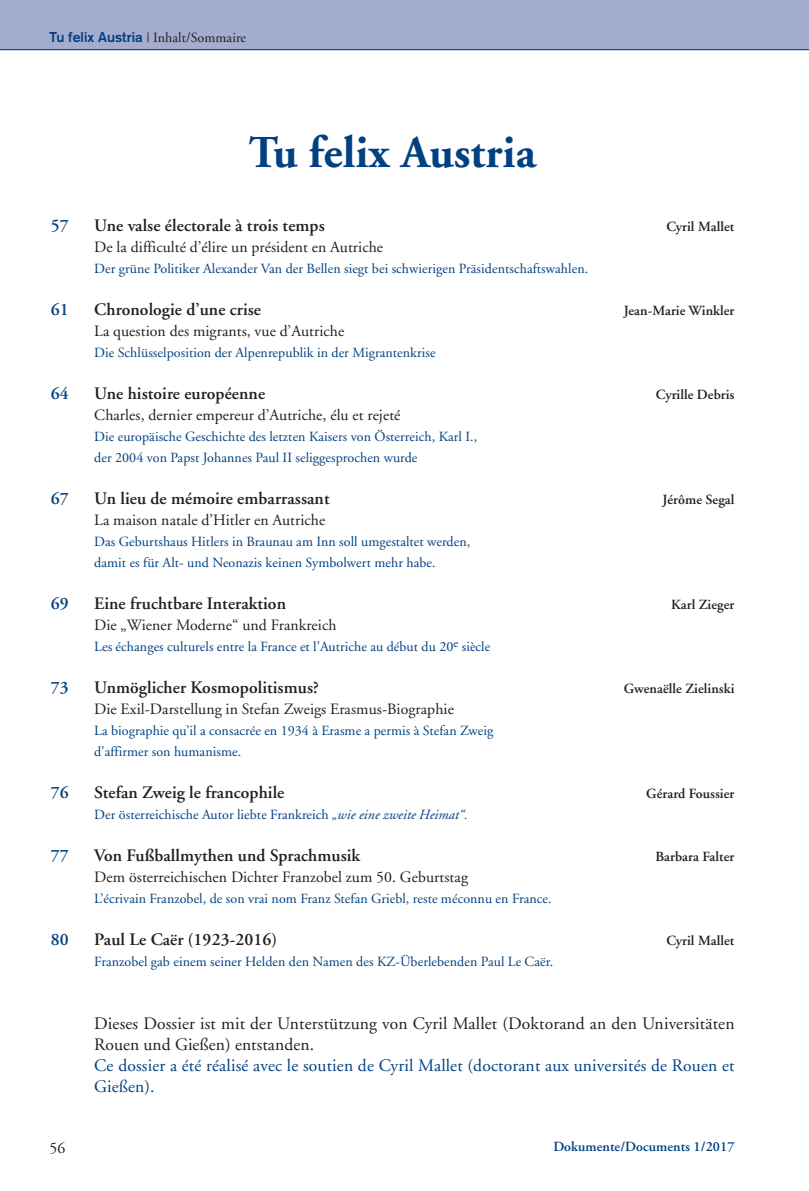
<style>
.page{position:relative;width:809px;height:1191px;background:#fff}
.page>*{position:absolute;margin:0;border:0;box-sizing:border-box;transform-origin:0 0}
.t1{font:700 45.5px "Adobe Garamond";letter-spacing:.005em;color:#014181}
.t2{font:600 17.5px "Adobe Garamond";letter-spacing:.005em;color:#231f20}
.t3{font:17.5px/21px "Adobe Garamond";letter-spacing:.01em;color:#231f20}
.t4{font:17.5px/21px "Adobe Garamond";letter-spacing:.01em;color:#014181}
.t5{font:600 17.5px "Adobe Garamond";letter-spacing:.005em;color:#014181}
.t6{font:15.75px "Adobe Garamond";letter-spacing:.005em;color:#231f20}
.t7{font:14px/21px "Adobe Garamond";letter-spacing:.005em;color:#014181}
.t8{font:600 14px "Adobe Garamond";letter-spacing:.005em;color:#231f20}
.t9{font:14px "Adobe Garamond";letter-spacing:.005em;color:#231f20}
.t10{font:600 14px "Adobe Garamond";letter-spacing:.005em;color:#014181}
.s1{font-family:"Akzidenz Grotesk";font-weight:700;color:#014181}
.s2{font-style:italic}
</style>
<div class="page">
<div style="left:0;top:0;width:809px;height:50px;background:#a4adcd"></div>
<hr style="left:0;top:49px;width:809px;height:1px;background:#014181">
<p class="t9" style="left:50px;top:32px;width:198px"><span class="s1">Tu felix Austria</span> | Inhalt/Sommaire</p>
<p class="t5" style="left:51px;top:218px;width:19px">57</p>
<p class="t5" style="left:51px;top:302px;width:19px">61</p>
<p class="t5" style="left:51px;top:386px;width:19px">64</p>
<p class="t5" style="left:51px;top:491px;width:19px">67</p>
<p class="t5" style="left:51px;top:596px;width:19px">69</p>
<p class="t5" style="left:51px;top:680px;width:19px">73</p>
<p class="t5" style="left:51px;top:785px;width:19px">76</p>
<p class="t5" style="left:51px;top:848px;width:19px">77</p>
<p class="t5" style="left:51px;top:932px;width:19px">80</p>
<h1 class="t1" style="left:249px;top:134px;width:289px">Tu felix Austria</h1>
<p class="t2" style="left:94px;top:218px;width:232px">Une valse électorale à trois temps</p>
<p class="t8" style="left:666px;top:221px;width:69px">Cyril Mallet</p>
<p class="t6" style="left:94px;top:241px;width:290px">De la difficulté d’élire un président en Autriche</p>
<p class="t7" style="left:94px;top:259px;width:495px">Der grüne Politiker Alexander Van der Bellen siegt bei schwierigen Präsidentschaftswahlen.</p>
<p class="t2" style="left:94px;top:302px;width:168px">Chronologie d’une crise</p>
<p class="t8" style="left:623px;top:305px;width:112px">Jean-Marie Winkler</p>
<p class="t6" style="left:94px;top:325px;width:251px">La question des migrants, vue d’Autriche</p>
<p class="t7" style="left:94px;top:343px;width:343px">Die Schlüsselposition der Alpenrepublik in der Migrantenkrise</p>
<p class="t2" style="left:94px;top:386px;width:172px">Une histoire européenne</p>
<p class="t8" style="left:656px;top:389px;width:80px">Cyrille Debris</p>
<p class="t6" style="left:94px;top:409px;width:308px">Charles, dernier empereur d’Autriche, élu et rejeté</p>
<p class="t7" style="left:94px;top:427px;width:384px">Die europäische Geschichte des letzten Kaisers von Österreich, Karl I., der 2004 von Papst Johannes Paul II seliggesprochen wurde</p>
<p class="t2" style="left:94px;top:491px;width:237px">Un lieu de mémoire embarrassant</p>
<p class="t8" style="left:662px;top:494px;width:74px">Jérôme Segal</p>
<p class="t6" style="left:94px;top:514px;width:232px">La maison natale d’Hitler en Autriche</p>
<p class="t7" style="left:94px;top:532px;width:377px">Das Geburtshaus Hitlers in Braunau am Inn soll umgestaltet werden, damit es für Alt- und Neonazis keinen Symbolwert mehr habe.</p>
<p class="t2" style="left:94px;top:596px;width:193px">Eine fruchtbare Interaktion</p>
<p class="t8" style="left:671px;top:599px;width:65px">Karl Zieger</p>
<p class="t6" style="left:94px;top:619px;width:244px">Die „Wiener Moderne“ und Frankreich</p>
<p class="t7" style="left:94px;top:637px;width:397px">Les échanges culturels entre la France et l’Autriche au début du 20<sup>e</sup> siècle</p>
<p class="t2" style="left:94px;top:680px;width:226px">Unmöglicher Kosmopolitismus?</p>
<p class="t8" style="left:623px;top:683px;width:112px">Gwenaëlle Zielinski</p>
<p class="t6" style="left:94px;top:703px;width:361px">Die Exil-Darstellung in Stefan Zweigs Erasmus-Biographie</p>
<p class="t7" style="left:94px;top:721px;width:400px">La biographie qu’il a consacrée en 1934 à Erasme a permis à Stefan Zweig d’affirmer son humanisme.</p>
<p class="t2" style="left:94px;top:785px;width:192px">Stefan Zweig le francophile</p>
<p class="t8" style="left:646px;top:788px;width:90px">Gérard Foussier</p>
<p class="t7" style="left:94px;top:805px;width:374px">Der österreichische Autor liebte Frankreich <span class="s2">„wie eine zweite Heimat“.</span></p>
<p class="t2" style="left:94px;top:848px;width:267px">Von Fußballmythen und Sprachmusik</p>
<p class="t8" style="left:655px;top:851px;width:81px">Barbara Falter</p>
<p class="t6" style="left:94px;top:871px;width:375px">Dem österreichischen Dichter Franzobel zum 50. Geburtstag</p>
<p class="t7" style="left:94px;top:889px;width:459px">L’écrivain Franzobel, de son vrai nom Franz Stefan Griebl, reste méconnu en France.</p>
<p class="t2" style="left:94px;top:932px;width:184px">Paul Le Caër (1923-2016)</p>
<p class="t8" style="left:666px;top:935px;width:69px">Cyril Mallet</p>
<p class="t7" style="left:94px;top:952px;width:460px">Franzobel gab einem seiner Helden den Namen des KZ-Überlebenden Paul Le Caër.</p>
<p class="t3" style="left:94px;top:1014px;width:641px">Dieses Dossier ist mit der Unterstützung von Cyril Mallet (Doktorand an den Universitäten<br>Rouen und Gießen) entstanden.</p>
<p class="t4" style="left:94px;top:1056px;width:641px">Ce dossier a été réalisé avec le soutien de Cyril Mallet (doctorant aux universités de Rouen et<br>Gießen).</p>
<p class="t6" style="left:50px;top:1141px;width:17px">56</p>
<p class="t10" style="left:553px;top:1141px;width:183px">Dokumente/Documents 1/2017</p>
</div>
